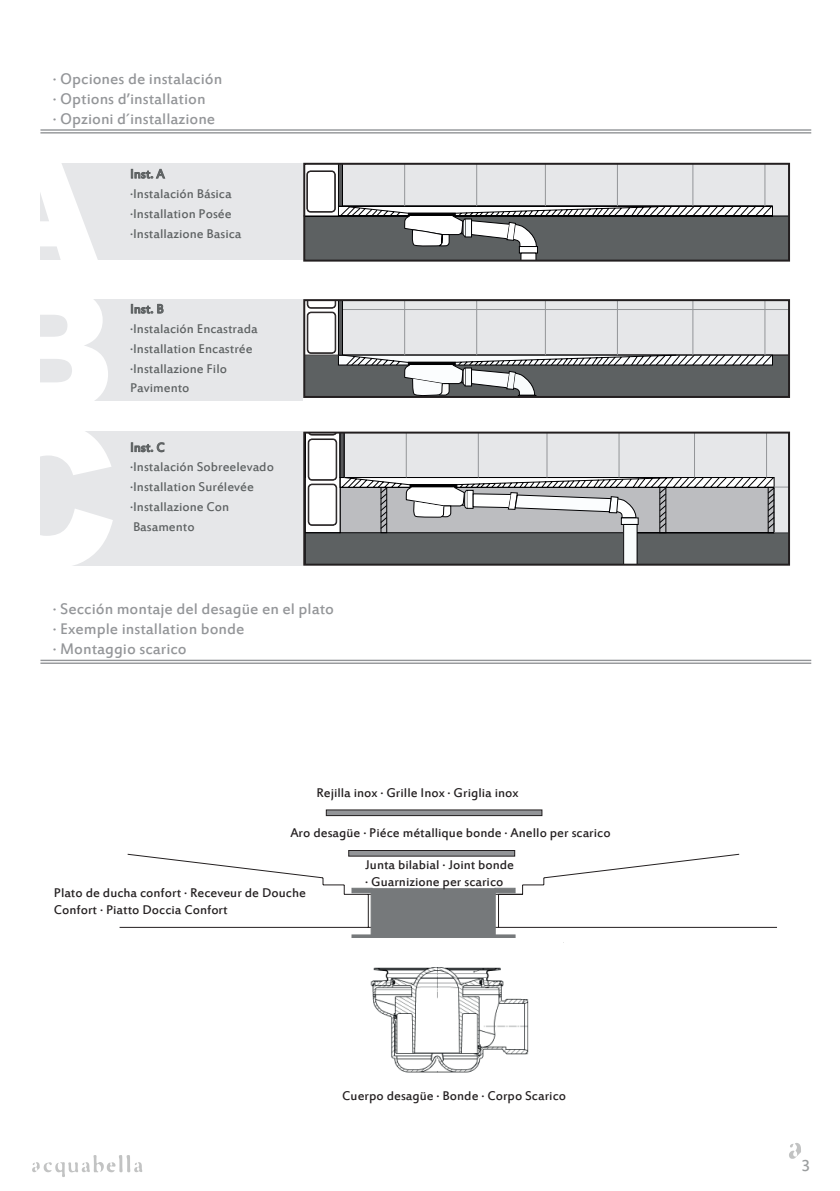
<style>
.page{position:relative;width:840px;height:1191px;background:#fff}
.page>*{position:absolute;margin:0;border:0;box-sizing:border-box;transform-origin:0 0}
.t1{font:900 196.4px "Arial";color:#fff}
.t2{font:900 162.2px "Arial";color:#fff}
.t3{font:17.4px "Estrangelo Edessa";color:#9a9d9e}
.t4{font:17px/19.8px "Estrangelo Edessa";color:#939598}
.t5{font:14px/16.8px "Estrangelo Edessa";color:#231f20}
.t6{font:14px/19.8px "Estrangelo Edessa";color:#5d6162}
</style>
<div class="page">
<svg style="left:32px;top:1155px;width:110px;height:22px"></svg>
<svg style="left:789px;top:1143px;width:11px;height:15px"></svg>
<hr style="left:40px;top:129px;width:770px;height:2px;background:#939598">
<hr style="left:40px;top:132px;width:770px;height:1px;background:#939598">
<hr style="left:40px;top:659px;width:770px;height:2px;background:#939598">
<hr style="left:40px;top:662px;width:770px;height:2px;background:#939598">
<div style="left:306px;top:248px;width:480px;height:11px;background:#5d6162"></div>
<div style="left:519px;top:246px;width:18px;height:7px;background:#fff"></div>
<div style="left:520px;top:253px;width:15px;height:8px;background:#fff"></div>
<div style="left:520px;top:253px;width:16px;height:8px;border:1px solid #000002"></div>
<svg style="left:306px;top:166px;width:480px;height:82px;background:#adafb1"></svg>
<div style="left:303px;top:163px;width:486px;height:99px;border:2px solid #231f20"></div>
<div style="left:40px;top:163px;width:263px;height:97px;background:#e6e7e9"></div>
<div style="left:306px;top:171px;width:29px;height:41px;border:1px solid #231f20;border-radius:4px"></div>
<div style="left:307px;top:171px;width:27px;height:41px;border:1px solid #231f20;border-radius:3px"></div>
<svg style="left:131px;top:168px;width:34px;height:11px"></svg>
<svg style="left:306px;top:302px;width:480px;height:93px;background:#b4b6b8"></svg>
<div style="left:303px;top:299px;width:486px;height:99px;border:2px solid #231f20"></div>
<div style="left:40px;top:299px;width:263px;height:101px;background:#e6e7e9"></div>
<svg style="left:131px;top:304px;width:33px;height:10px"></svg>
<svg style="left:306px;top:434px;width:480px;height:128px;background:#aeafb1"></svg>
<div style="left:303px;top:431px;width:486px;height:134px;border:2px solid #231f20"></div>
<div style="left:40px;top:431px;width:263px;height:134px;background:#e6e7e9"></div>
<svg style="left:131px;top:442px;width:33px;height:10px"></svg>
<svg style="left:119px;top:853px;width:658px;height:75px"></svg>
<div style="left:326px;top:810px;width:215px;height:5px;background:#939598"></div>
<div style="left:325px;top:809px;width:217px;height:7px;border:1px solid #231f20"></div>
<div style="left:370px;top:888px;width:125px;height:51px;background:#76797b;border:1px solid #76797b"></div>
<div style="left:352px;top:888px;width:20px;height:5px;background:#76797b"></div>
<hr style="left:352px;top:935px;width:20px;height:4px;background:#76797b">
<div style="left:494px;top:888px;width:21px;height:5px;background:#76797b"></div>
<hr style="left:494px;top:935px;width:21px;height:4px;background:#76797b">
<div style="left:348px;top:850px;width:166px;height:6px;background:#939598"></div>
<div style="left:348px;top:850px;width:167px;height:6px;border:1px solid #231f20"></div>
<img style="left:370px;top:967px;width:159px;height:106px">
<div style="left:331px;top:938px;width:232px;height:29px;background:#fff"></div>
<p class="t4" style="left:53px;top:70px;width:171px">· Opciones de instalación · Options d’installation<br>· Opzioni d´installazione</p>
<h2 class="t2" style="left:-27px;top:90px;width:128px">A</h2>
<h2 class="t2" style="left:-11px;top:232px;width:128px">B</h2>
<h1 class="t1" style="left:-33px;top:353px;width:154px">C</h1>
<p class="t6" style="left:130px;top:165px;width:113px">Inst. A<br>·Instalación Básica ·Installation Posée ·Installazione Basica</p>
<p class="t6" style="left:130px;top:300px;width:129px">Inst. B<br>·Instalación Encastrada ·Installation Encastrée ·Installazione Filo<br>Pavimento</p>
<p class="t6" style="left:130px;top:438px;width:145px">Inst. C<br>·Instalación Sobreelevado ·Installation Surélevée ·Installazione Con<br>Basamento</p>
<p class="t4" style="left:53px;top:600px;width:282px">· Sección montaje del desagüe en el plato · Exemple installation bonde<br>· Montaggio scarico</p>
<p class="t5" style="left:316px;top:785px;width:203px">Rejilla inox · Grille Inox · Griglia inox</p>
<p class="t5" style="left:290px;top:825px;width:321px">Aro desagüe · Piéce métallique bonde · Anello per scarico</p>
<p class="t5" style="left:54px;top:885px;width:253px">Plato de ducha confort · Receveur de Douche<br>Confort · Piatto Doccia Confort</p>
<p class="t5" style="left:365px;top:857px;width:150px">Junta bilabial · Joint bonde · Guarnizione per scarico</p>
<p class="t5" style="left:342px;top:1088px;width:225px">Cuerpo desagüe · Bonde · Corpo Scarico</p>
<p class="t3" style="left:800px;top:1156px;width:10px">3</p>
</div>
